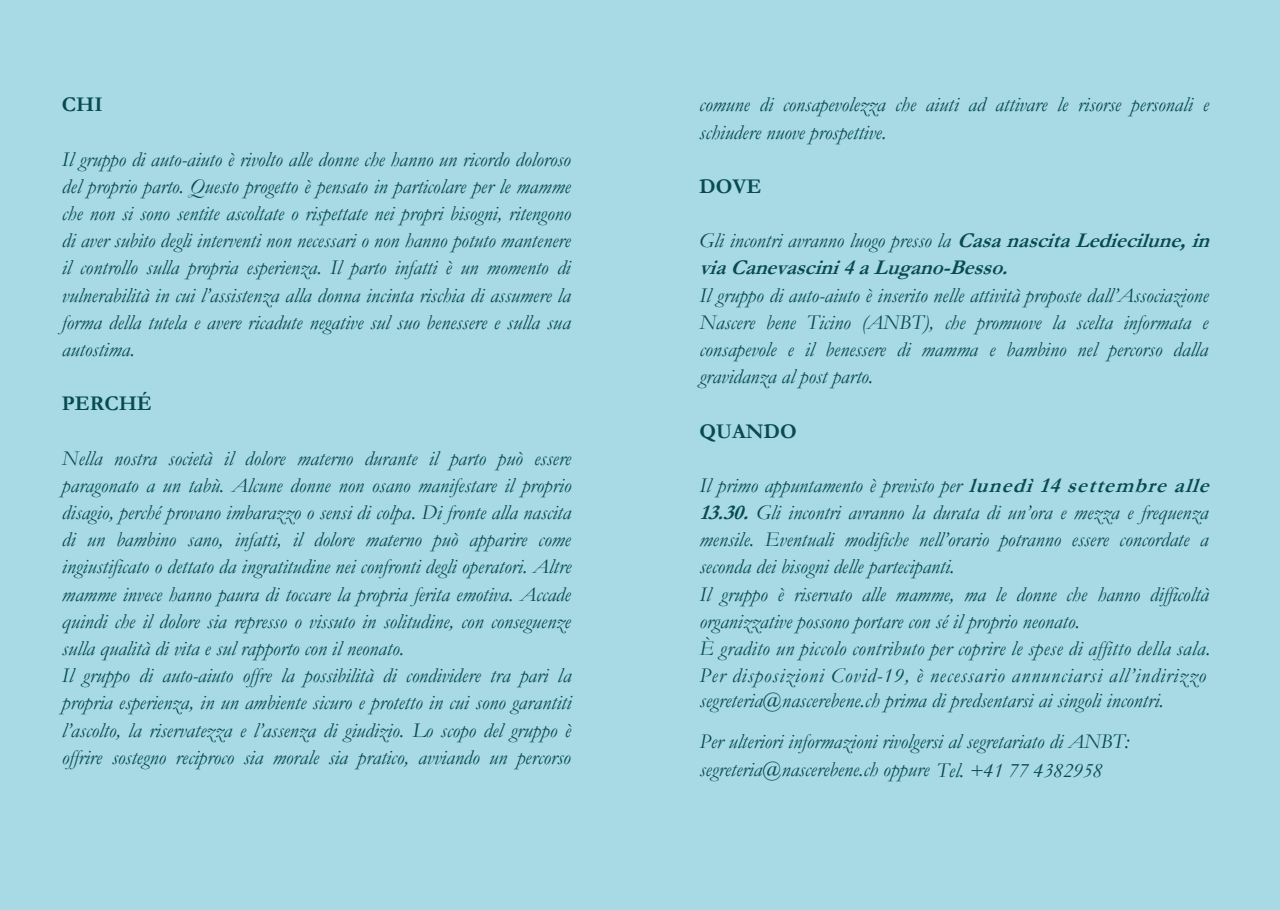
<style>
.page{position:relative;width:1280px;height:910px;background:#a7dae4}
.page>*{position:absolute;margin:0;border:0;box-sizing:border-box;transform-origin:0 0}
.t1{font:italic 21px/27.2px "Garamond";color:#084b4f}
.t2{font:italic 700 21px/27.2px "Garamond";color:#084b4f}
.t3{font:700 21px "Garamond";color:#084b4f}
.s1{font-weight:400}
.s2{font-weight:700}
</style>
<div class="page">
<p class="t3" style="left:62px;top:90px;width:42px">CHI</p>
<p class="t1" style="left:62px;top:145px;width:511px;text-align:justify">Il gruppo di auto-aiuto è rivolto alle donne che hanno un ricordo doloroso del proprio parto. Questo progetto è pensato in particolare per le mamme che non si sono sentite ascoltate o rispettate nei propri bisogni, ritengono di aver subito degli interventi non necessari o non hanno potuto mantenere il controllo sulla propria esperienza. Il parto infatti è un momento di vulnerabilità in cui l’assistenza alla donna incinta rischia di assumere la forma della tutela e avere ricadute negative sul suo benessere e sulla sua autostima.</p>
<p class="t3" style="left:62px;top:389px;width:91px">PERCHÉ</p>
<p class="t1" style="left:62px;top:444px;width:511px">Nella nostra società il dolore materno durante il parto può essere paragonato a un tabù. Alcune donne non osano manifestare il proprio disagio, perché provano imbarazzo o sensi di colpa. Di fronte alla nascita di un bambino sano, infatti, il dolore materno può apparire come ingiustificato o dettato da ingratitudine nei confronti degli operatori. Altre mamme invece hanno paura di toccare la propria ferita emotiva. Accade quindi che il dolore sia represso o vissuto in solitudine, con conseguenze sulla qualità di vita e sul rapporto con il neonato.<br>Il gruppo di auto-aiuto offre la possibilità di condividere tra pari la propria esperienza, in un ambiente sicuro e protetto in cui sono garantiti l’ascolto, la riservatezza e l’assenza di giudizio. Lo scopo del gruppo è offrire sostegno reciproco sia morale sia pratico, avviando un percorso</p>
<p class="t1" style="left:699px;top:91px;width:511px">comune di consapevolezza che aiuti ad attivare le risorse personali e schiudere nuove prospettive.</p>
<p class="t3" style="left:699px;top:172px;width:64px">DOVE</p>
<p class="t2" style="left:699px;top:227px;width:521px"><span class="s1">Gli incontri avranno luogo presso la</span> CasanascitaLediecilune,in viaCanevascini4 a Lugano-Besso.</p>
<p class="t1" style="left:699px;top:281px;width:511px;text-align:justify">Il gruppo di auto-aiuto è inserito nelle attività proposte dall’Associazione Nascere bene Ticino (ANBT), che promuove la scelta informata e consapevole e il benessere di mamma e bambino nel percorso dalla gravidanza al post parto.</p>
<p class="t3" style="left:699px;top:417px;width:99px">QUANDO</p>
<p class="t1" style="left:699px;top:471px;width:520px">Il primo appuntamento è previsto per <span class="s2">lunedì14settembrealle 13.30.</span>Gli incontri avranno la durata di un’ora e mezza e frequenza mensile. Eventuali modifiche nell’orario potranno essere concordate a seconda dei bisogni delle partecipanti.<br>Il gruppo è riservato alle mamme, ma le donne che hanno difficoltà organizzative possono portare con sé il proprio neonato.<br>È gradito un piccolo contributo per coprire le spese di affitto della sala.<br>Per disposizioni Covid-19, è necessario annunciarsi all’indirizzo</p>
<p class="t1" style="left:699px;top:680px;width:466px;line-height:41px">segreteria@nascerebene.ch prima di predsentarsi ai singoli incontri.<br>Per ulteriori informazioni rivolgersi al segretariato di ANBT:</p>
<p class="t1" style="left:699px;top:755px;width:404px">segreteria@nascerebene.ch oppure Tel. +41 77 4382958</p>
</div>
